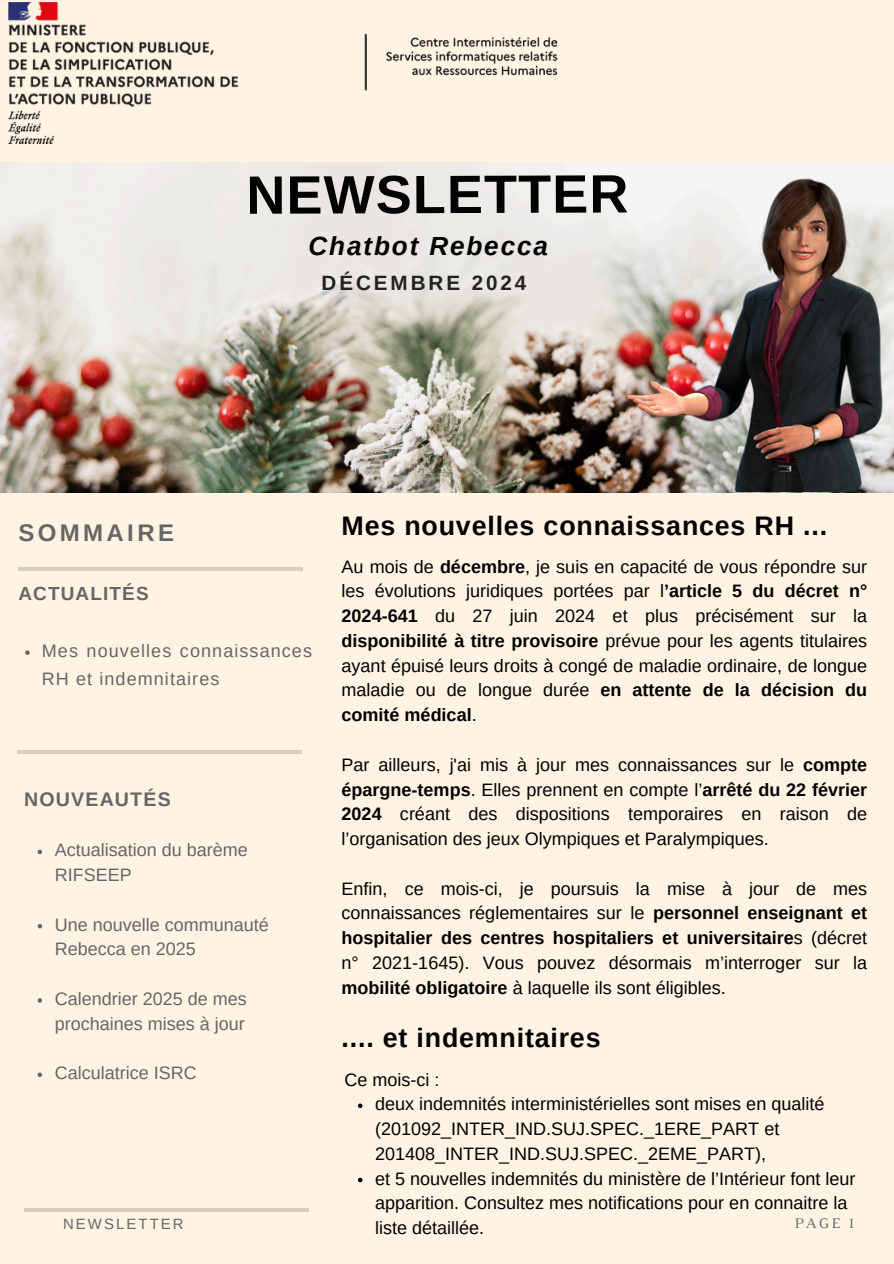
<style>
.page{position:relative;width:894px;height:1264px;background:#fff}
.page>*{position:absolute;margin:0;border:0;box-sizing:border-box;transform-origin:0 0}
.t1{font:700 54px "Arimo";letter-spacing:.015em;color:#000}
.t2{font:700 26.85px "Arimo";letter-spacing:.03em;color:#000}
.t3{font:italic 700 26.1px "Arimo";letter-spacing:.065em;color:#000}
.t4{font:700 24px "Arimo";letter-spacing:.14em;color:#666}
.t5{font:700 20.7px "Arimo";letter-spacing:.135em;color:#222}
.t6{font:700 19.65px "Arimo";letter-spacing:.06em;color:#666}
.t7{font:700 18.9px "Arimo";letter-spacing:.06em;color:#666}
.t8{font:18px/24.8px "Arimo";color:#000;text-align:justify}
.t9{font:18px/24.8px "Arimo";color:#666}
.t10{font:18px/28.2px "Arimo";letter-spacing:.06em;color:#666}
.t11{font:14.85px "Arimo";letter-spacing:.14em;color:#666}
.t12{font:14.85px "Luthier";color:#666}
.s1{font-weight:700}
</style>
<div class="page">
<div style="left:0;top:0;width:893px;height:1263px;background:#fff3e4"></div>
<hr style="left:17px;top:750px;width:285px;height:3px;background:#000">
<hr style="left:18px;top:567px;width:284px;height:4px;background:#d9cec2">
<hr style="left:24px;top:1208px;width:285px;height:3px;background:#000">
<img style="left:1px;top:162px;width:892px;height:330px">
<img style="left:625px;top:172px;width:268px;height:320px">
<img style="left:9px;top:2px;width:549px;height:141px">
<svg style="left:38px;top:849px;width:4px;height:5px"></svg>
<svg style="left:38px;top:924px;width:4px;height:4px"></svg>
<svg style="left:38px;top:998px;width:4px;height:4px"></svg>
<svg style="left:38px;top:1072px;width:4px;height:4px"></svg>
<svg style="left:25px;top:650px;width:5px;height:5px"></svg>
<svg style="left:358px;top:1103px;width:4px;height:4px"></svg>
<svg style="left:358px;top:1177px;width:4px;height:5px"></svg>
<p class="t1" style="left:246px;top:164px;width:383px">NEWSLETTER</p>
<p class="t3" style="left:308px;top:231px;width:241px">Chatbot Rebecca</p>
<h4 class="t4" style="left:18px;top:519px;width:157px">SOMMAIRE</h4>
<p class="t5" style="left:321px;top:271px;width:206px">DÉCEMBRE 2024</p>
<h4 class="t2" style="left:341px;top:511px;width:487px">Mes nouvelles connaissances RH ...</h4>
<h2 class="t8" style="left:341px;top:554px;width:527px">Au mois de <span class="s1">décembre</span>, je suis en capacité de vous répondre sur les évolutions juridiques portées par l<span class="s1">’article 5 du décret n° 2024-641</span> du 27 juin 2024 et plus précisément sur la <span class="s1">disponibilité à titre provisoire</span> prévue pour les agents titulaires ayant épuisé leurs droits à congé de maladie ordinaire, de longue maladie ou de longue durée <span class="s1">en attente de la décision du comité médical</span>.</h2>
<h5 class="t8" style="left:341px;top:752px;width:527px">Par ailleurs, j'ai mis à jour mes connaissances sur le <span class="s1">compte épargne-temps</span>. Elles prennent en compte l’<span class="s1">arrêté du 22 février 2024</span> créant des dispositions temporaires en raison de l’organisation des jeux Olympiques et Paralympiques.</h5>
<p class="t8" style="left:341px;top:875px;width:527px">Enfin, ce mois-ci, je poursuis la mise à jour de mes connaissances réglementaires sur le <span class="s1">personnel enseignant et hospitalier des centres hospitaliers et universitaire</span>s (décret n° 2021-1645). Vous pouvez désormais m’interroger sur la <span class="s1">mobilité obligatoire</span> à laquelle ils sont éligibles.</p>
<p class="t7" style="left:18px;top:582px;width:132px">ACTUALITÉS</p>
<p class="t10" style="left:42px;top:637px;width:272px">Mes nouvelles connaissances<br>RH et indemnitaires</p>
<h3 class="t6" style="left:24px;top:788px;width:148px">NOUVEAUTÉS</h3>
<h2 class="t9" style="left:55px;top:837px;width:194px">Actualisation du barème<br>RIFSEEP</h2>
<h5 class="t9" style="left:55px;top:912px;width:216px">Une nouvelle communauté<br>Rebecca en 2025</h5>
<h5 class="t9" style="left:55px;top:986px;width:194px">Calendrier 2025 de mes prochaines mises à jour</h5>
<h5 class="t9" style="left:55px;top:1060px;width:143px">Calculatrice ISRC</h5>
<p class="t2" style="left:341px;top:1022px;width:260px">.... et indemnitaires</p>
<p class="t8" style="left:344px;top:1066px;width:96px">Ce mois-ci :</p>
<p class="t8" style="left:375px;top:1091px;width:450px;text-align:left">deux indemnités interministérielles sont mises en qualité (201092_INTER_IND.SUJ.SPEC._1ERE_PART et<br>201408_INTER_IND.SUJ.SPEC._2EME_PART),</p>
<p class="t8" style="left:375px;top:1165px;width:481px;text-align:left">et 5 nouvelles indemnités du ministère de l’Intérieur font leur apparition. Consultez mes notifications pour en connaitre la liste détaillée.</p>
<h1 class="t11" style="left:63px;top:1215px;width:122px">NEWSLETTER</h1>
<h2 class="t12" style="left:794px;top:1217px;width:61px">PAGE 1</h2>
</div>
